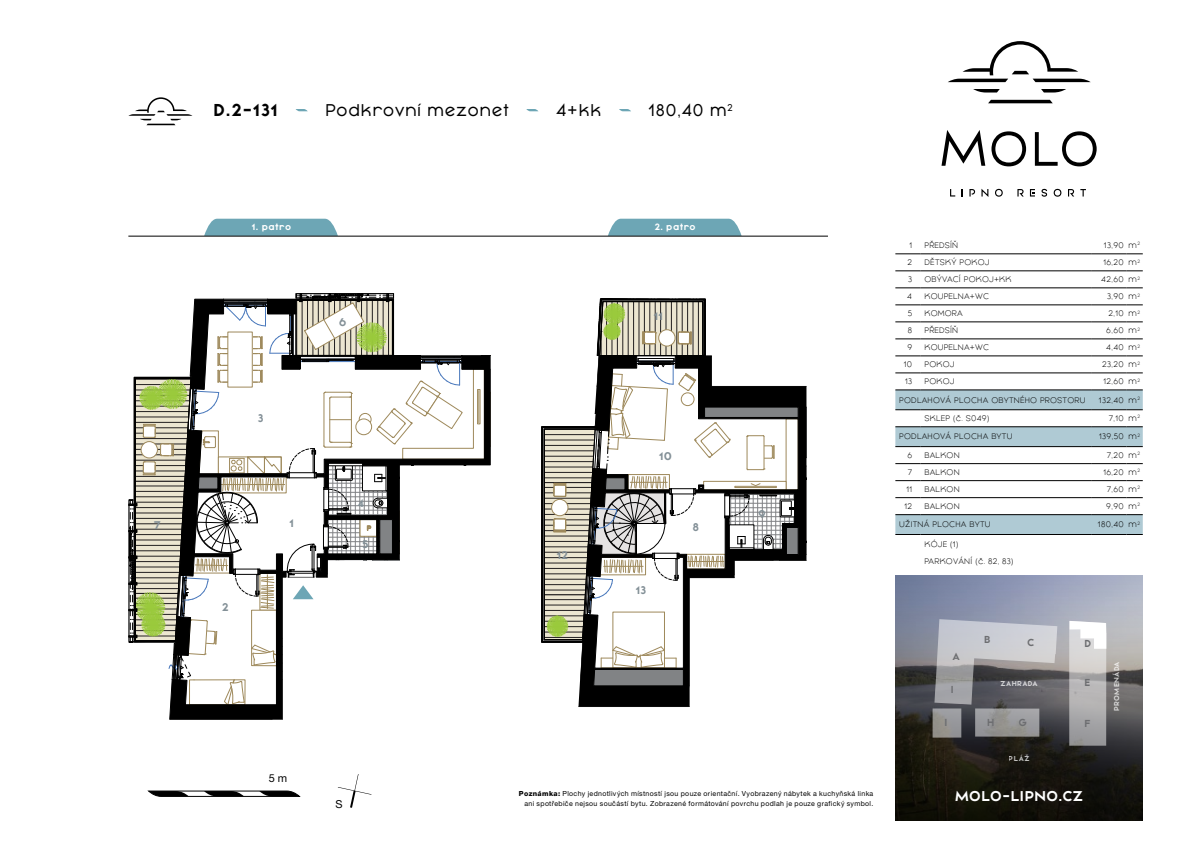
<style>
.page{position:relative;width:1191px;height:842px;background:#fff}
.page>*{position:absolute;margin:0;border:0;box-sizing:border-box;transform-origin:0 0}
.t1{font:17px "Mayeka";letter-spacing:.06em;color:#000}
.t2{font:700 17px "Mayeka";color:#000}
.t3{font:700 14px "Mayeka";letter-spacing:.035em;color:#fff}
.t4{font:700 11px "Mayeka";color:#839097}
.t5{font:11px "Helvetica Neue CE";color:#000}
.t6{font:700 10px "Mayeka";color:#6d6e71}
.t7{font:700 9px "Mayeka";letter-spacing:.05em;color:#fff}
.t8{font:300 8px/17px "Mayeka";letter-spacing:.025em;color:#000}
.t9{font:7px "Helvetica Neue CE";letter-spacing:.045em;color:#000}
.t10{font:700 7px "Mayeka";letter-spacing:.06em;color:#fff}
.t11{font:6.4px "Arial";color:#9e895b}
.s1{font-weight:800}
</style>
<div class="page">
<svg style="left:941px;top:130px;width:44px;height:36px"></svg>
<svg style="left:991px;top:131px;width:35px;height:35px"></svg>
<svg style="left:1035px;top:131px;width:61px;height:35px"></svg>
<svg style="left:973px;top:89px;width:26px;height:4px"></svg>
<svg style="left:1041px;top:89px;width:25px;height:4px"></svg>
<svg style="left:988px;top:100px;width:64px;height:3px"></svg>
<svg style="left:948px;top:41px;width:142px;height:41px"></svg>
<svg style="left:950px;top:189px;width:5px;height:8px"></svg>
<svg style="left:981px;top:189px;width:7px;height:8px"></svg>
<svg style="left:995px;top:189px;width:7px;height:8px"></svg>
<svg style="left:1041px;top:189px;width:6px;height:8px"></svg>
<svg style="left:1053px;top:189px;width:8px;height:8px"></svg>
<svg style="left:1080px;top:189px;width:6px;height:8px"></svg>
<svg style="left:1017px;top:189px;width:6px;height:8px"></svg>
<svg style="left:1030px;top:189px;width:5px;height:8px"></svg>
<svg style="left:1068px;top:189px;width:6px;height:8px"></svg>
<svg style="left:969px;top:189px;width:6px;height:8px"></svg>
<svg style="left:128px;top:97px;width:64px;height:28px"></svg>
<svg style="left:895px;top:575px;width:247px;height:246px;background:#4d4e52"></svg>
<svg style="left:204px;top:219px;width:134px;height:17px;background:#74a8b5"></svg>
<svg style="left:541px;top:219px;width:266px;height:488px"></svg>
<hr style="left:128px;top:236px;width:700px;height:1px;background:#000">
<svg style="left:128px;top:293px;width:363px;height:515px"></svg>
<svg style="left:1069px;top:621px;width:37px;height:125px;background:#c1c0c0"></svg>
<svg style="left:932px;top:619px;width:125px;height:119px;background:#909094"></svg>
<svg style="left:295px;top:109px;width:13px;height:2px"></svg>
<svg style="left:526px;top:109px;width:12px;height:2px"></svg>
<svg style="left:619px;top:109px;width:12px;height:2px"></svg>
<svg style="left:895px;top:254px;width:25px;height:1px"></svg>
<hr style="left:920px;top:254px;width:171px;height:1px;background:#000">
<hr style="left:1091px;top:254px;width:35px;height:1px;background:#000">
<svg style="left:1126px;top:254px;width:16px;height:1px"></svg>
<svg style="left:895px;top:271px;width:25px;height:1px"></svg>
<hr style="left:920px;top:271px;width:171px;height:1px;background:#000">
<hr style="left:1091px;top:271px;width:35px;height:1px;background:#000">
<svg style="left:1126px;top:271px;width:16px;height:1px"></svg>
<svg style="left:895px;top:288px;width:25px;height:1px"></svg>
<hr style="left:920px;top:288px;width:171px;height:1px;background:#000">
<hr style="left:1091px;top:288px;width:35px;height:1px;background:#000">
<svg style="left:1126px;top:288px;width:16px;height:1px"></svg>
<svg style="left:895px;top:305px;width:25px;height:1px"></svg>
<hr style="left:920px;top:305px;width:171px;height:1px;background:#000">
<svg style="left:895px;top:322px;width:25px;height:1px"></svg>
<hr style="left:920px;top:322px;width:171px;height:1px;background:#000">
<svg style="left:895px;top:339px;width:25px;height:1px"></svg>
<hr style="left:920px;top:339px;width:171px;height:1px;background:#000">
<svg style="left:895px;top:356px;width:25px;height:1px"></svg>
<hr style="left:920px;top:356px;width:171px;height:1px;background:#000">
<svg style="left:895px;top:373px;width:25px;height:1px"></svg>
<hr style="left:920px;top:373px;width:171px;height:1px;background:#000">
<hr style="left:1091px;top:305px;width:35px;height:1px;background:#000">
<hr style="left:1091px;top:322px;width:35px;height:1px;background:#000">
<hr style="left:1091px;top:339px;width:35px;height:1px;background:#000">
<hr style="left:1091px;top:356px;width:35px;height:1px;background:#000">
<hr style="left:1091px;top:373px;width:35px;height:1px;background:#000">
<svg style="left:1126px;top:305px;width:16px;height:1px"></svg>
<svg style="left:1126px;top:322px;width:16px;height:1px"></svg>
<svg style="left:1126px;top:339px;width:16px;height:1px"></svg>
<svg style="left:1126px;top:356px;width:16px;height:1px"></svg>
<svg style="left:1126px;top:373px;width:16px;height:1px"></svg>
<svg style="left:895px;top:390px;width:247px;height:145px"></svg>
<h3 class="t4" style="left:154px;top:519px;width:8px">7</h3>
<h1 class="t2" style="left:213px;top:101px;width:66px">D.2-131</h1>
<h1 class="t1" style="left:325px;top:101px;width:185px">Podkrovní mezonet</h1>
<h1 class="t1" style="left:556px;top:101px;width:47px">4+kk</h1>
<h1 class="t1" style="left:649px;top:101px;width:85px">180,40 m<sup>2</sup></h1>
<p class="t7" style="left:252px;top:222px;width:41px">1. patro</p>
<p class="t7" style="left:654px;top:222px;width:43px">2. patro</p>
<h3 class="t4" style="left:339px;top:315px;width:9px">6</h3>
<h3 class="t4" style="left:654px;top:310px;width:11px">11</h3>
<h3 class="t4" style="left:258px;top:411px;width:7px">3</h3>
<h3 class="t4" style="left:222px;top:601px;width:8px">2</h3>
<h3 class="t4" style="left:290px;top:517px;width:6px">1</h3>
<h3 class="t4" style="left:357px;top:496px;width:8px">4</h3>
<p class="t11" style="left:367px;top:524px;width:6px">P</p>
<h3 class="t4" style="left:362px;top:538px;width:7px">5</h3>
<h3 class="t4" style="left:557px;top:549px;width:13px">12</h3>
<h3 class="t4" style="left:659px;top:450px;width:14px">10</h3>
<h3 class="t4" style="left:636px;top:584px;width:12px">13</h3>
<h3 class="t4" style="left:692px;top:521px;width:8px">8</h3>
<h3 class="t4" style="left:758px;top:508px;width:9px">9</h3>
<h3 class="t5" style="left:269px;top:771px;width:20px">5 m</h3>
<p class="t9" style="left:519px;top:789px;width:356px"><span class="s1">Poznámka:</span> Plochy jednotlivých místností jsou pouze orientační. Vyobrazený nábytek a kuchyňská linka</p>
<h3 class="t5" style="left:335px;top:797px;width:9px">S</h3>
<p class="t9" style="left:524px;top:799px;width:350px">ani spotřebiče nejsou součástí bytu. Zobrazené formátování povrchu podlah je pouze grafický symbol.</p>
<p class="t8" style="left:909px;top:236px;width:4px">1</p>
<p class="t8" style="left:924px;top:236px;width:35px">PŘEDSÍŇ</p>
<p class="t8" style="left:1104px;top:236px;width:38px">13,90 m<sup>2</sup></p>
<p class="t8" style="left:907px;top:254px;width:6px">2</p>
<p class="t8" style="left:924px;top:254px;width:67px">DĚTSKÝ POKOJ</p>
<p class="t8" style="left:1103px;top:254px;width:38px">16,20 m<sup>2</sup></p>
<p class="t8" style="left:908px;top:271px;width:6px">3</p>
<p class="t8" style="left:924px;top:271px;width:88px">OBÝVACÍ POKOJ+KK</p>
<p class="t8" style="left:1101px;top:271px;width:40px">42,60 m<sup>2</sup></p>
<p class="t8" style="left:907px;top:288px;width:6px">4</p>
<p class="t8" style="left:924px;top:288px;width:66px">KOUPELNA+WC</p>
<p class="t8" style="left:1107px;top:288px;width:34px">3,90 m<sup>2</sup></p>
<p class="t8" style="left:907px;top:305px;width:6px">5</p>
<p class="t8" style="left:924px;top:305px;width:40px">KOMORA</p>
<p class="t8" style="left:1108px;top:305px;width:33px">2,10 m<sup>2</sup></p>
<p class="t8" style="left:907px;top:322px;width:6px">8</p>
<p class="t8" style="left:924px;top:322px;width:35px">PŘEDSÍŇ</p>
<p class="t8" style="left:1106px;top:322px;width:35px">6,60 m<sup>2</sup></p>
<p class="t8" style="left:907px;top:339px;width:6px">9</p>
<p class="t8" style="left:924px;top:339px;width:66px">KOUPELNA+WC</p>
<p class="t8" style="left:1106px;top:339px;width:35px">4,40 m<sup>2</sup></p>
<p class="t8" style="left:904px;top:356px;width:10px">10</p>
<p class="t8" style="left:924px;top:356px;width:31px">POKOJ</p>
<p class="t8" style="left:1102px;top:356px;width:39px">23,20 m<sup>2</sup></p>
<p class="t8" style="left:905px;top:373px;width:8px">13</p>
<p class="t8" style="left:924px;top:373px;width:31px">POKOJ</p>
<p class="t8" style="left:1103px;top:373px;width:38px">12,60 m<sup>2</sup></p>
<p class="t8" style="left:899px;top:391px;width:188px">PODLAHOVÁ PLOCHA OBYTNÉHO PROSTORU</p>
<p class="t8" style="left:1098px;top:391px;width:43px">132,40 m<sup>2</sup></p>
<p class="t8" style="left:924px;top:410px;width:66px">SKLEP (č. S049)</p>
<p class="t8" style="left:1108px;top:410px;width:33px">7,10 m<sup>2</sup></p>
<p class="t8" style="left:899px;top:428px;width:115px">PODLAHOVÁ PLOCHA BYTU</p>
<p class="t8" style="left:1099px;top:428px;width:42px">139,50 m<sup>2</sup></p>
<p class="t8" style="left:907px;top:447px;width:6px">6</p>
<p class="t8" style="left:924px;top:447px;width:37px">BALKON</p>
<p class="t8" style="left:1106px;top:447px;width:35px">7,20 m<sup>2</sup></p>
<p class="t8" style="left:907px;top:464px;width:6px">7</p>
<p class="t8" style="left:924px;top:464px;width:37px">BALKON</p>
<p class="t8" style="left:1103px;top:464px;width:38px">16,20 m<sup>2</sup></p>
<p class="t8" style="left:906px;top:481px;width:7px">11</p>
<p class="t8" style="left:924px;top:481px;width:37px">BALKON</p>
<p class="t8" style="left:1106px;top:481px;width:35px">7,60 m<sup>2</sup></p>
<p class="t8" style="left:904px;top:498px;width:9px">12</p>
<p class="t8" style="left:924px;top:498px;width:37px">BALKON</p>
<p class="t8" style="left:1106px;top:498px;width:35px">9,90 m<sup>2</sup></p>
<p class="t8" style="left:899px;top:516px;width:93px">UŽITNÁ PLOCHA BYTU</p>
<p class="t8" style="left:1098px;top:516px;width:44px">180,40 m<sup>2</sup></p>
<p class="t8" style="left:924px;top:536px;width:90px">KÓJE (1)<br>PARKOVÁNÍ (č. 82, 83)</p>
<p class="t6" style="left:952px;top:651px;width:9px">A</p>
<p class="t6" style="left:950px;top:684px;width:4px">I</p>
<p class="t6" style="left:984px;top:633px;width:8px">B</p>
<p class="t6" style="left:1027px;top:637px;width:9px">C</p>
<p class="t10" style="left:1000px;top:679px;width:39px">ZAHRADA</p>
<p class="t6" style="left:944px;top:716px;width:4px">I</p>
<p class="t6" style="left:1018px;top:717px;width:10px">G</p>
<p class="t6" style="left:987px;top:717px;width:9px">H</p>
<p class="t10" style="left:1008px;top:754px;width:22px">PLÁŽ</p>
<p class="t6" style="left:1084px;top:638px;width:8px">D</p>
<p class="t6" style="left:1084px;top:677px;width:7px">E</p>
<p class="t6" style="left:1084px;top:718px;width:7px">F</p>
<h2 class="t3" style="left:955px;top:788px;width:129px">MOLO-LIPNO.CZ</h2>
<p class="t10" style="left:1112px;top:711px;width:51px;rotate:-90deg">PROMENÁDA</p>
</div>
